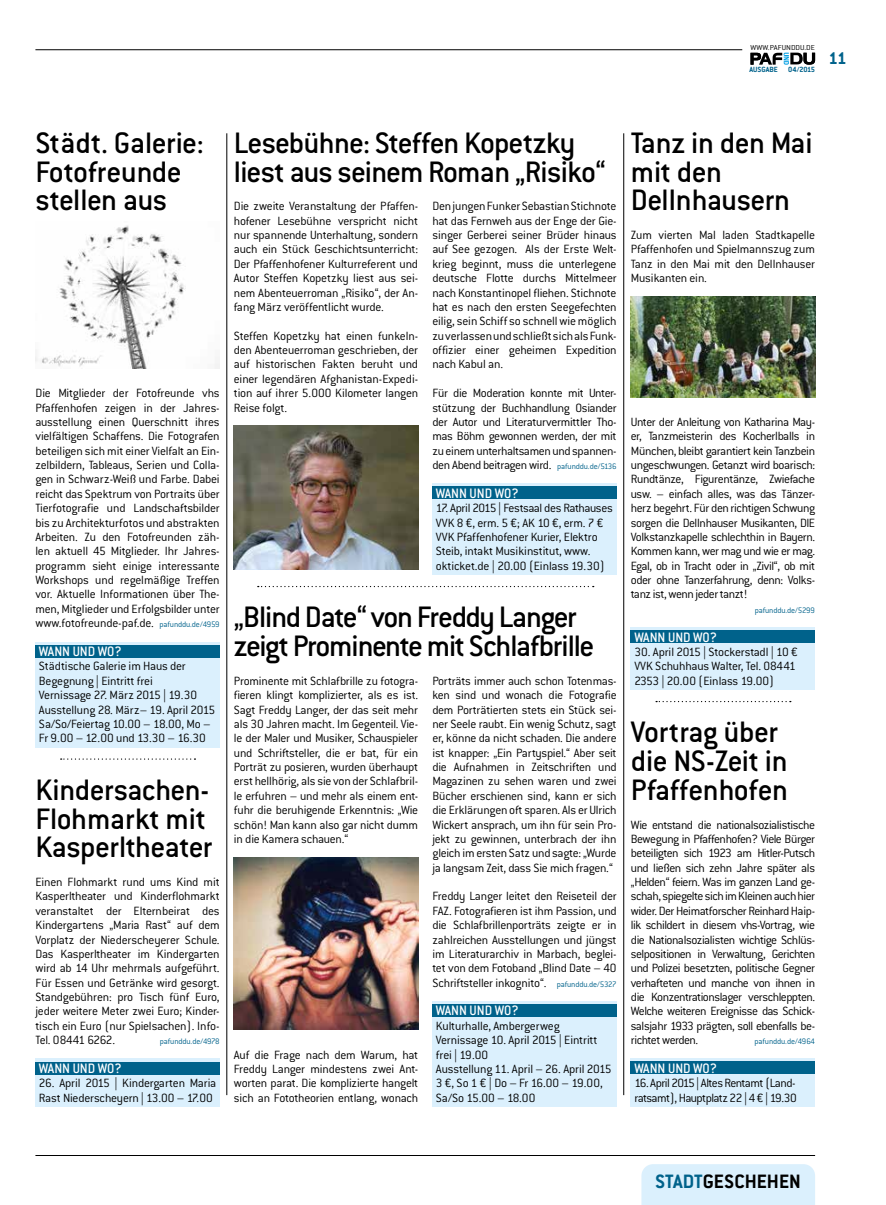
<style>
.page{position:relative;width:886px;height:1205px;background:#fff}
.page>*{position:absolute;margin:0;border:0;box-sizing:border-box;transform-origin:0 0}
.t1{font:500 32.5px/28.8px "Conduit ITC Std";letter-spacing:-.02em;color:#000}
.t2{font:500 32.5px/28.8px "Conduit ITC Std";letter-spacing:-.045em;color:#000}
.t3{font:700 21.25px "Conduit ITC Std";color:#000}
.t4{font:700 18.75px "Conduit ITC Std";color:#00628b}
.t5{font:500 15px "Conduit ITC Std";color:#fff;scale:.95 1}
.t6{font:300 13.12px/14.4px "Conduit ITC Std";letter-spacing:-.02em;color:#000;text-align:justify}
.t7{font:300 13.12px/14.4px "Conduit ITC Std";letter-spacing:-.045em;color:#000}
.t8{font:300 8.75px "Conduit ITC Std";letter-spacing:-.015em;color:#00628b}
.t9{font:700 8.25px "Conduit ITC Std";color:#00628b}
.t10{font:300 7.88px "Conduit ITC Std";letter-spacing:.01em;color:#000;scale:1.1 1}
.s1{font-size:8.75px;color:#00628b}
.s2{color:#00628b}
</style>
<div class="page">
<hr style="left:35px;top:50px;width:707px;height:1px;background:#000">
<hr style="left:35px;top:1155px;width:780px;height:1px;background:#000">
<div style="left:641px;top:1164px;width:174px;height:41px;background:#dbf0fd"></div>
<svg style="left:750px;top:53px;width:65px;height:12px"></svg>
<div style="left:35px;top:1058px;width:185px;height:49px;background:#dbf0fd"></div>
<div style="left:35px;top:1062px;width:185px;height:12px;background:#00628b"></div>
<div style="left:35px;top:642px;width:185px;height:105px;background:#dbf0fd"></div>
<div style="left:35px;top:645px;width:185px;height:13px;background:#00628b"></div>
<div style="left:432px;top:1001px;width:185px;height:106px;background:#dbf0fd"></div>
<div style="left:432px;top:483px;width:185px;height:92px;background:#dbf0fd"></div>
<div style="left:432px;top:1004px;width:185px;height:12px;background:#00628b"></div>
<div style="left:432px;top:486px;width:185px;height:13px;background:#00628b"></div>
<img style="left:234px;top:857px;width:184px;height:173px">
<img style="left:35px;top:225px;width:185px;height:143px">
<div style="left:631px;top:627px;width:184px;height:63px;background:#dbf0fd"></div>
<div style="left:631px;top:630px;width:184px;height:13px;background:#00628b"></div>
<div style="left:631px;top:1058px;width:184px;height:49px;background:#dbf0fd"></div>
<div style="left:631px;top:1061px;width:184px;height:13px;background:#00628b"></div>
<svg style="left:258px;top:586px;width:336px;height:1px"></svg>
<hr style="left:227px;top:133px;width:1px;height:962px;background:#000">
<hr style="left:623px;top:133px;width:1px;height:962px;background:#000">
<svg style="left:656px;top:701px;width:135px;height:1px"></svg>
<svg style="left:61px;top:758px;width:134px;height:2px"></svg>
<img style="left:234px;top:426px;width:184px;height:144px">
<img style="left:631px;top:297px;width:184px;height:100px">
<p class="t10" style="left:750px;top:42px;width:60px">WWW.PAFUNDDU.DE</p>
<p class="t9" style="left:749px;top:65px;width:30px">AUSGABE</p>
<p class="t9" style="left:788px;top:65px;width:28px">04/2015</p>
<h3 class="t4" style="left:828px;top:47px;width:20px">11</h3>
<h1 class="t1" style="left:35px;top:127px;width:170px">Städt. Galerie:<br>Fotofreunde stellen aus</h1>
<p class="t6" style="left:35px;top:385px;width:186px">Die Mitglieder der Fotofreunde vhs Pfaffenhofen zeigen in der Jahres&shy;ausstellung einen Querschnitt ihres vielfältigen Schaffens. Die Fotografen beteiligen sich mit einer Vielfalt an Ein&shy;zelbildern, Tableaus, Serien und Colla&shy;gen in Schwarz-Weiß und Farbe. Dabei reicht das Spektrum von Portraits über Tierfotografie und Landschaftsbilder bis zu Architekturfotos und abstrakten Arbeiten. Zu den Fotofreunden zäh&shy;len aktuell 45 Mitglieder. Ihr Jahres&shy;programm sieht einige interessante Workshops und regelmäßige Treffen vor. Aktuelle Informationen über The&shy;men, Mitglieder und Erfolgsbilder unter www.fotofreunde-paf.de. <span class="s1">pafunddu.de/4959</span></p>
<p class="t5" style="left:39px;top:642px;width:89px">WANN UND WO?</p>
<p class="t6" style="left:39px;top:659px;width:178px;text-align:left">Städtische Galerie im Haus der<br>Begegnung | Eintritt frei<br>Vernissage 27. März 2015 | 19.30<br>Ausstellung 28. März– 19. April 2015<br>Sa/So/Feiertag 10.00 – 18.00, Mo –<br>Fr 9.00 – 12.00 und 13.30 – 16.30</p>
<h1 class="t1" style="left:35px;top:774px;width:179px">Kindersachen-<br>Flohmarkt mit<br>Kasperltheater</h1>
<p class="t6" style="left:35px;top:874px;width:186px">Einen Flohmarkt rund ums Kind mit Kasperltheater und Kinderflohmarkt veranstaltet der Elternbeirat des Kindergartens „Maria Rast“ auf dem Vorplatz der Niederscheyerer Schule.<br>Das Kasperltheater im Kindergarten wird ab 14 Uhr mehrmals aufgeführt.<br>Für Essen und Getränke wird gesorgt.<br>Standgebühren: pro Tisch fünf Euro, jeder weitere Meter zwei Euro; Kinder&shy;tisch ein Euro (nur Spielsachen). Info-Tel. 08441 6262.</p>
<p class="t8" style="left:160px;top:1036px;width:61px">pafunddu.de/4978</p>
<p class="t5" style="left:39px;top:1059px;width:89px">WANN UND WO?</p>
<p class="t6" style="left:39px;top:1075px;width:179px">26. April 2015 | Kindergarten Maria<br>Rast Niederscheyern | 13.00 – 17.00</p>
<h1 class="t1" style="left:234px;top:127px;width:373px">Lesebühne: Steffen Kopetzky liest aus seinem Roman „Risiko“</h1>
<p class="t6" style="left:234px;top:199px;width:186px">Die zweite Veranstaltung der Pfaffen&shy;hofener Lesebühne verspricht nicht nur spannende Unterhaltung, sondern auch ein Stück Geschichtsunterricht:<br>Der Pfaffenhofener Kulturreferent und Autor Steffen Kopetzky liest aus sei&shy;nem Abenteuerroman „Risiko“, der An&shy;fang März veröffentlicht wurde.</p>
<p class="t6" style="left:234px;top:328px;width:186px">Steffen Kopetzky hat einen funkeln&shy;den Abenteuerroman geschrieben, der auf historischen Fakten beruht und einer legendären Afghanistan-Expedi&shy;tion auf ihrer 5.000 Kilometer langen Reise folgt.</p>
<p class="t6" style="left:432px;top:199px;width:186px">Den jungen Funker Sebastian Stichnote hat das Fernweh aus der Enge der Gie&shy;singer Gerberei seiner Brüder hinaus auf See gezogen. Als der Erste Welt&shy;krieg beginnt, muss die unterlegene deutsche Flotte durchs Mittelmeer nach Konstantinopel fliehen. Stichnote hat es nach den ersten Seegefechten eilig, sein Schiff so schnell wie möglich zu verlassen und schließt sich als Funk&shy;offizier einer geheimen Expedition nach Kabul an.</p>
<p class="t6" style="left:432px;top:385px;width:186px">Für die Moderation konnte mit Unter&shy;stützung der Buchhandlung Osiander der Autor und Literaturvermittler Tho&shy;mas Böhm gewonnen werden, der mit zu einem unterhaltsamen und spannen&shy;den Abend beitragen wird. <span class="s1">pafunddu.de/5136</span></p>
<p class="t5" style="left:436px;top:484px;width:89px">WANN UND WO?</p>
<p class="t6" style="left:436px;top:500px;width:178px;text-align:left">17. April 2015 | Festsaal des Rathauses VVK 8 €, erm. 5 €; AK 10 €, erm. 7 € VVK Pfaffenhofener Kurier, Elektro Steib, intakt Musikinstitut, www. okticket.de | 20.00 (Einlass 19.30)</p>
<h1 class="t2" style="left:234px;top:602px;width:362px">„Blind Date“ von Freddy Langer zeigt Prominente mit Schlafbrille</h1>
<p class="t6" style="left:234px;top:673px;width:186px">Prominente mit Schlafbrille zu fotogra&shy;fieren klingt komplizierter, als es ist.<br>Sagt Freddy Langer, der das seit mehr als 30 Jahren macht. Im Gegenteil. Vie&shy;le der Maler und Musiker, Schauspieler und Schriftsteller, die er bat, für ein Porträt zu posieren, wurden überhaupt erst hellhörig, als sie von der Schlafbril&shy;le erfuhren – und mehr als einem ent&shy;fuhr die beruhigende Erkenntnis: „Wie schön! Man kann also gar nicht dumm in die Kamera schauen.“</p>
<p class="t6" style="left:234px;top:1047px;width:186px">Auf die Frage nach dem Warum, hat Freddy Langer mindestens zwei Ant&shy;worten parat. Die komplizierte hangelt sich an Fototheorien entlang, wonach</p>
<p class="t6" style="left:432px;top:673px;width:186px">Porträts immer auch schon Totenmas&shy;ken sind und wonach die Fotografie dem Porträtierten stets ein Stück sei&shy;ner Seele raubt. Ein wenig Schutz, sagt er, könne da nicht schaden. Die andere ist knapper: „Ein Partyspiel.“ Aber seit die Aufnahmen in Zeitschriften und Magazinen zu sehen waren und zwei Bücher erschienen sind, kann er sich die Erklärungen oft sparen. Als er Ulrich Wickert ansprach, um ihn für sein Pro&shy;jekt zu gewinnen, unterbrach der ihn gleich im ersten Satz und sagte: „Wurde ja langsam Zeit, dass Sie mich fragen.“</p>
<p class="t6" style="left:432px;top:889px;width:186px">Freddy Langer leitet den Reiseteil der FAZ. Fotografieren ist ihm Passion, und die Schlafbrillenporträts zeigte er in zahlreichen Ausstellungen und jüngst im Literaturarchiv in Marbach, beglei&shy;tet von dem Fotoband „Blind Date – 40<br>Schriftsteller inkognito“. <span class="s1">pafunddu.de/5327</span></p>
<p class="t5" style="left:436px;top:1002px;width:89px">WANN UND WO?</p>
<p class="t6" style="left:436px;top:1018px;width:177px;text-align:left">Kulturhalle, Ambergerweg<br>Vernissage 10. April 2015 | Eintritt frei | 19.00<br>Ausstellung 11. April – 26. April 2015<br>3 €, So 1 € | Do – Fr 16.00 – 19.00,<br>Sa/So 15.00 – 18.00</p>
<h1 class="t1" style="left:631px;top:127px;width:183px">Tanz in den Mai mit den<br>Dellnhausern</h1>
<p class="t6" style="left:631px;top:227px;width:186px">Zum vierten Mal laden Stadtkapelle Pfaffenhofen und Spielmannszug zum Tanz in den Mai mit den Dellnhauser Musikanten ein.</p>
<p class="t6" style="left:631px;top:414px;width:186px">Unter der Anleitung von Katharina May&shy;er, Tanzmeisterin des Kocherlballs in München, bleibt garantiert kein Tanzbein ungeschwungen. Getanzt wird boarisch:<br>Rundtänze, Figurentänze, Zwiefache usw. – einfach alles, was das Tänzer&shy;herz begehrt. Für den richtigen Schwung sorgen die Dellnhauser Musikanten, DIE Volkstanzkapelle schlechthin in Bayern.<br>Kommen kann, wer mag und wie er mag.<br>Egal, ob in Tracht oder in „Zivil“, ob mit oder ohne Tanzerfahrung, denn: Volks&shy;tanz ist, wenn jeder tanzt!</p>
<p class="t8" style="left:755px;top:605px;width:62px">pafunddu.de/5299</p>
<p class="t5" style="left:634px;top:628px;width:89px">WANN UND WO?</p>
<p class="t6" style="left:634px;top:644px;width:165px;text-align:left">30. April 2015 | Stockerstadl | 10 €<br>VVK Schuhhaus Walter, Tel. 08441<br>2353 | 20.00 (Einlass 19.00)</p>
<h1 class="t1" style="left:631px;top:717px;width:159px">Vortrag über die NS-Zeit in<br>Pfaffenhofen</h1>
<p class="t6" style="left:631px;top:817px;width:186px">Wie entstand die nationalsozialistische Bewegung in Pfaffenhofen? Viele Bürger beteiligten sich 1923 am Hitler-Putsch und ließen sich zehn Jahre später als „Helden“ feiern. Was im ganzen Land ge&shy;schah, spiegelte sich im Kleinen auch hier wider. Der Heimatforscher Reinhard Haip&shy;lik schildert in diesem vhs-Vortrag, wie die Nationalsozialisten wichtige Schlüs&shy;selpositionen in Verwaltung, Gerichten und Polizei besetzten, politische Gegner verhafteten und manche von ihnen in die Konzentrationslager verschleppten.<br>Welche weiteren Ereignisse das Schick&shy;salsjahr 1933 prägten, soll ebenfalls be&shy;richtet werden.</p>
<p class="t8" style="left:754px;top:1036px;width:62px">pafunddu.de/4964</p>
<p class="t5" style="left:634px;top:1059px;width:89px">WANN UND WO?</p>
<p class="t7" style="left:634px;top:1075px;width:164px">16. April 2015 | Altes Rentamt (Land&shy;ratsamt), Hauptplatz 22 | 4 € | 19.30</p>
<h2 class="t3" style="left:655px;top:1169px;width:147px"><span class="s2">STADT</span>GESCHEHEN</h2>
</div>
